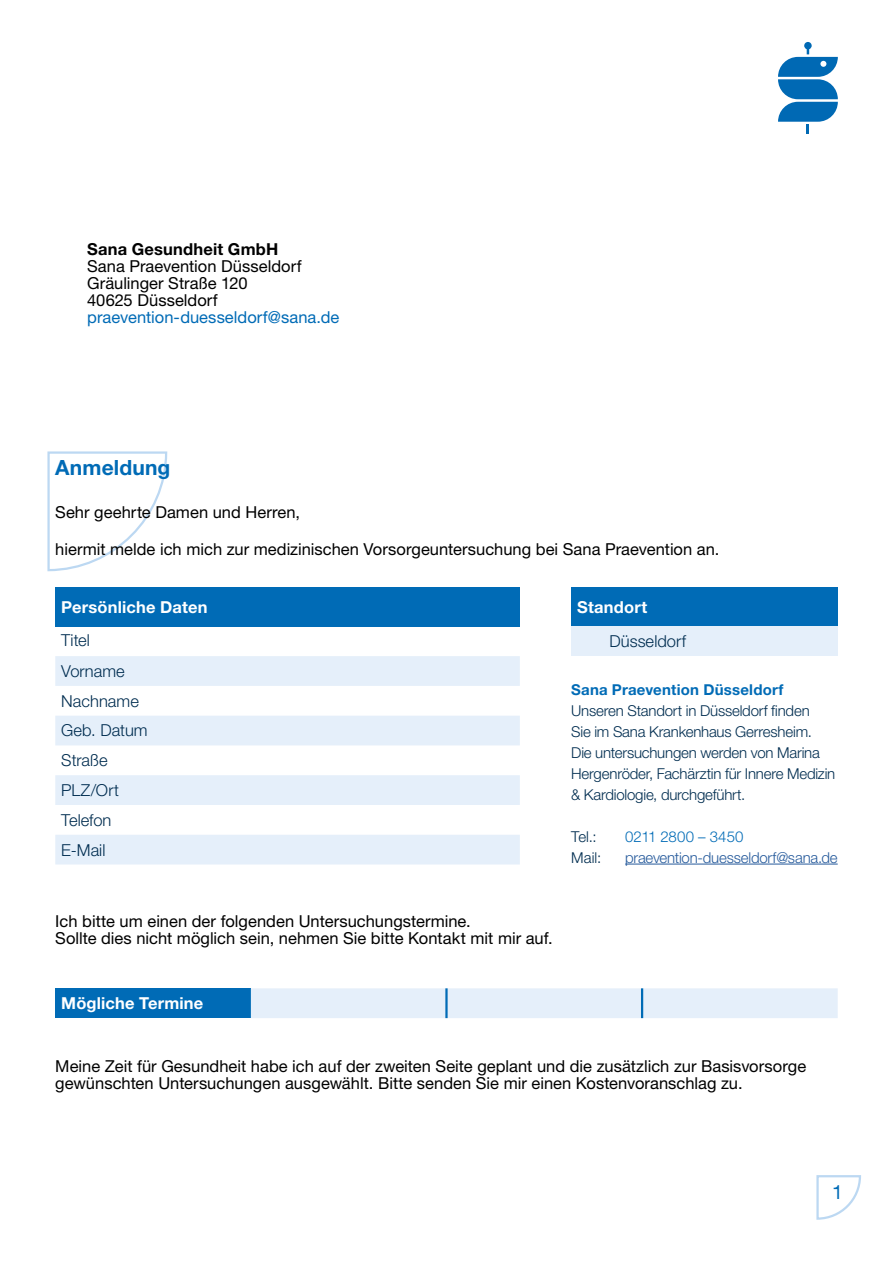
<style>
.page{position:relative;width:893px;height:1263px;background:#fff}
.page>*{position:absolute;margin:0;border:0;box-sizing:border-box;transform-origin:0 0}
.t1{font:700 21px "Helvetica Neue LT Pro";letter-spacing:.005em;color:#006bb6}
.t2{font:19.5px "Helvetica Neue LT Pro";color:#006bb6}
.t3{font:16.5px/17px "Helvetica Neue LT Pro";color:#000}
.t4{font:300 16.5px/29.8px "Helvetica Neue LT Pro";letter-spacing:.005em;color:#002d50}
.t5{font:700 16.5px "Helvetica Neue LT Pro";letter-spacing:.01em;color:#fff}
.t6{font:16.5px "Helvetica Neue LT Pro";color:#006bb6}
.t7{font:700 16.5px "Helvetica Neue LT Pro";letter-spacing:.01em;color:#000}
.t8{font:300 15px/21px "Helvetica Neue LT Pro";letter-spacing:-.015em;color:#002d50}
.t9{font:300 15px "Helvetica Neue LT Pro";letter-spacing:-.015em;color:#275b9c}
.t10{font:700 15px "Helvetica Neue LT Pro";letter-spacing:.015em;color:#006bb6}
.t11{font:300 15px "Helvetica Neue LT Pro";color:#006bb6}
</style>
<div class="page">
<svg style="left:816px;top:1175px;width:45px;height:45px"></svg>
<svg style="left:47px;top:451px;width:121px;height:121px"></svg>
<div style="left:571px;top:587px;width:267px;height:39px;background:#006bb6"></div>
<div style="left:571px;top:626px;width:267px;height:30px;background:#e5effa"></div>
<div style="left:55px;top:587px;width:465px;height:39px;background:#006bb6"></div>
<div style="left:55px;top:656px;width:465px;height:30px;background:#e5effa"></div>
<div style="left:55px;top:716px;width:465px;height:29px;background:#e5effa"></div>
<svg style="left:55px;top:775px;width:465px;height:89px"></svg>
<div style="left:55px;top:988px;width:196px;height:30px;background:#006bb6"></div>
<div style="left:251px;top:988px;width:587px;height:30px;background:#e5effa"></div>
<hr style="left:445px;top:988px;width:3px;height:30px;background:#006bb6">
<hr style="left:641px;top:988px;width:2px;height:30px;background:#006bb6">
<hr style="left:625px;top:864px;width:213px;height:1px;background:#275b9c">
<svg style="left:778px;top:42px;width:60px;height:92px"></svg>
<p class="t7" style="left:87px;top:239px;width:193px">Sana Gesundheit GmbH</p>
<p class="t3" style="left:87px;top:258px;width:216px">Sana Praevention Düsseldorf<br>Gräulinger Straße 120<br>40625 Düsseldorf</p>
<p class="t6" style="left:87px;top:307px;width:254px">praevention-duesseldorf@sana.de</p>
<p class="t1" style="left:55px;top:454px;width:117px">Anmeldung</p>
<p class="t3" style="left:55px;top:494px;width:666px;line-height:36px">Sehr geehrte Damen und Herren,<br>hiermit melde ich mich zur medizinischen Vorsorgeuntersuchung bei Sana Praevention an.</p>
<p class="t5" style="left:61px;top:596px;width:148px">Persönliche Daten</p>
<p class="t4" style="left:61px;top:625px;width:88px">Titel<br>Vorname<br>Nachname<br>Geb. Datum<br>Straße<br>PLZ/Ort<br>Telefon<br>E-Mail</p>
<p class="t5" style="left:577px;top:596px;width:72px">Standort</p>
<p class="t4" style="left:609px;top:626px;width:78px">Düsseldorf</p>
<p class="t10" style="left:571px;top:680px;width:214px">Sana Praevention Düsseldorf</p>
<p class="t8" style="left:571px;top:699px;width:266px">Unseren Standort in Düsseldorf finden<br>Sie im Sana Krankenhaus Gerresheim.<br>Die untersuchungen werden von Marina Hergenröder, Fachärztin für Innere Medizin &amp; Kardiologie, durchgeführt.</p>
<p class="t8" style="left:571px;top:825px;width:27px">Tel.:</p>
<p class="t11" style="left:625px;top:827px;width:120px">0211 2800 – 3450</p>
<p class="t8" style="left:571px;top:846px;width:32px">Mail:</p>
<p class="t9" style="left:625px;top:848px;width:214px">praevention-duesseldorf@sana.de</p>
<p class="t3" style="left:55px;top:912px;width:499px">Ich bitte um einen der folgenden Untersuchungstermine.<br>Sollte dies nicht möglich sein, nehmen Sie bitte Kontakt mit mir auf.</p>
<p class="t5" style="left:61px;top:993px;width:144px">Mögliche Termine</p>
<p class="t3" style="left:55px;top:1057px;width:752px">Meine Zeit für Gesundheit habe ich auf der zweiten Seite geplant und die zusätzlich zur Basisvorsorge gewünschten Untersuchungen ausgewählt. Bitte senden Sie mir einen Kostenvoranschlag zu.</p>
<p class="t2" style="left:832px;top:1180px;width:12px">1</p>
</div>
